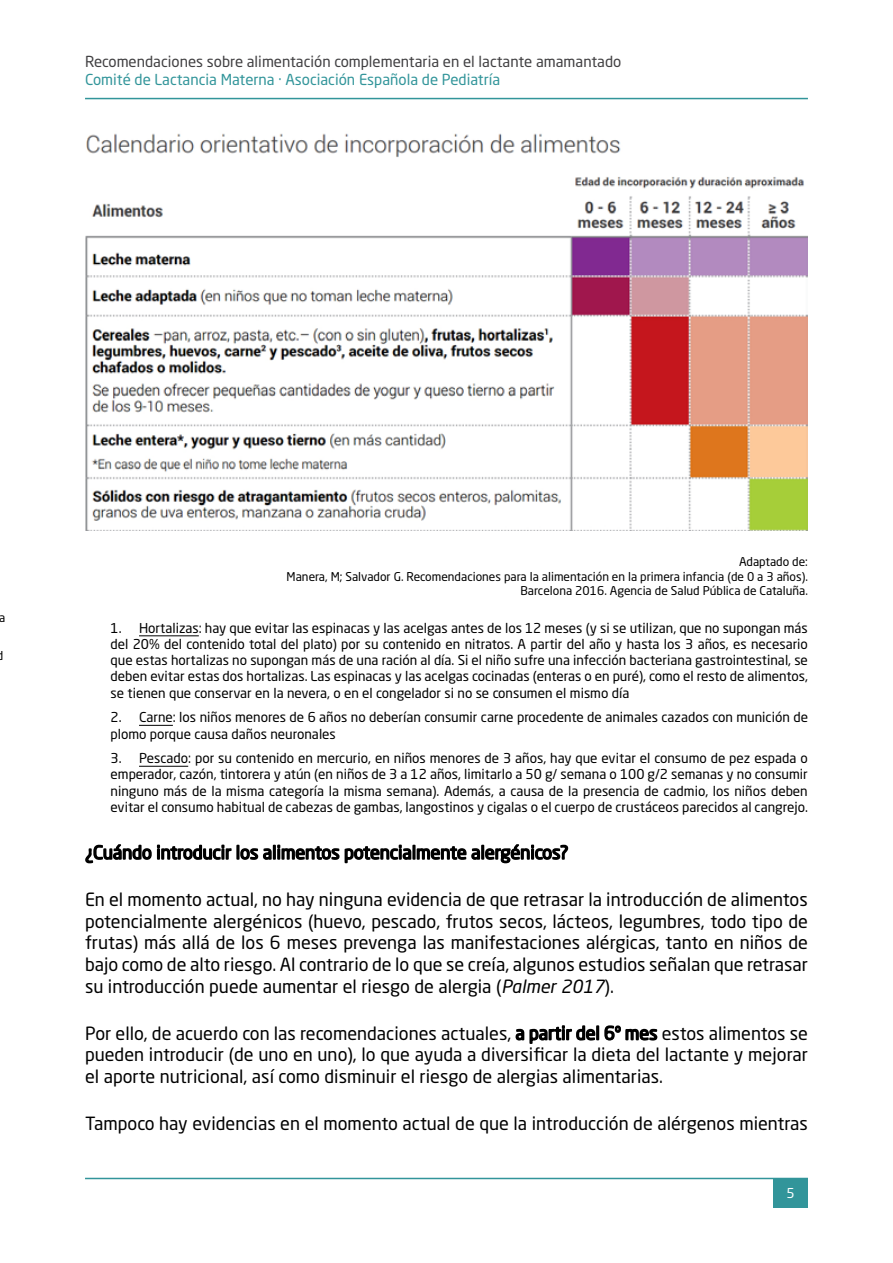
<style>
.page{position:relative;width:893px;height:1263px;background:#fff}
.page>*{position:absolute;margin:0;border:0;box-sizing:border-box;transform-origin:0 0}
.t1{font:18px/21.6px "Neo Sans Std";color:#000;text-align:justify}
.t2{font:15px "Neo Sans Std";color:#414042}
.t3{font:15px "Neo Sans Std";color:#32959a}
.t4{font:13.5px/16.2px "Neo Sans Std";color:#000;text-align:justify}
.t5{font:13.5px "Neo Sans Std";color:#fff}
.t6{font:12px/14.4px "Neo Sans Std";color:#000;text-align:right}
.s1{font-style:italic}
</style>
<div class="page">
<hr style="left:85px;top:1178px;width:723px;height:1px;background:#32959a">
<div style="left:773px;top:1178px;width:35px;height:30px;background:#32959a"></div>
<hr style="left:85px;top:98px;width:723px;height:1px;background:#32959a">
<hr style="left:139px;top:635px;width:60px;height:1px;background:#000">
<hr style="left:139px;top:725px;width:34px;height:1px;background:#000">
<hr style="left:139px;top:766px;width:49px;height:1px;background:#000">
<svg style="left:85px;top:844px;width:147px;height:20px"></svg>
<div style="left:236px;top:845px;width:4px;height:15px;border:2px solid #000"></div>
<svg style="left:240px;top:844px;width:329px;height:20px"></svg>
<svg style="left:515px;top:1025px;width:81px;height:19px"></svg>
<div style="left:596px;top:1025px;width:3px;height:15px;border:2px solid #000"></div>
<svg style="left:604px;top:1025px;width:54px;height:16px"></svg>
<img style="left:85px;top:133px;width:723px;height:397px">
<p class="t2" style="left:85px;top:52px;width:538px">Recomendaciones sobre alimentación complementaria en el lactante amamantado</p>
<p class="t3" style="left:85px;top:70px;width:417px">Comité de Lactancia Materna · Asociación Española de Pediatría</p>
<p class="t6" style="left:0;top:610px;width:8px">a</p>
<p class="t6" style="left:287px;top:554px;width:523px">Adaptado de:<br>Manera, M; Salvador G. Recomendaciones para la alimentación en la primera infancia (de 0 a 3 años).<br>Barcelona 2016. Agencia de Salud Pública de Cataluña.</p>
<p class="t4" style="left:111px;top:619px;width:699px">1. Hortalizas: hay que evitar las espinacas y las acelgas antes de los 12 meses (y si se utilizan, que no supongan más del 20% del contenido total del plato) por su contenido en nitratos. A partir del año y hasta los 3 años, es necesario que estas hortalizas no supongan más de una ración al día. Si el niño sufre una infección bacteriana gastrointestinal, se deben evitar estas dos hortalizas. Las espinacas y las acelgas cocinadas (enteras o en puré), como el resto de alimentos, se tienen que conservar en la nevera, o en el congelador si no se consumen el mismo día</p>
<p class="t4" style="left:111px;top:709px;width:699px">2. Carne: los niños menores de 6 años no deberían consumir carne procedente de animales cazados con munición de plomo porque causa daños neuronales</p>
<p class="t4" style="left:111px;top:750px;width:699px">3. Pescado: por su contenido en mercurio, en niños menores de 3 años, hay que evitar el consumo de pez espada o emperador, cazón, tintorera y atún (en niños de 3 a 12 años, limitarlo a 50 g/ semana o 100 g/2 semanas y no consumir ninguno más de la misma categoría la misma semana). Además, a causa de la presencia de cadmio, los niños deben evitar el consumo habitual de cabezas de gambas, langostinos y cigalas o el cuerpo de crustáceos parecidos al cangrejo.</p>
<p class="t1" style="left:85px;top:888px;width:724px">En el momento actual, no hay ninguna evidencia de que retrasar la introducción de alimentos potencialmente alergénicos (huevo, pescado, frutos secos, lácteos, legumbres, todo tipo de frutas) más allá de los 6 meses prevenga las manifestaciones alérgicas, tanto en niños de bajo como de alto riesgo. Al contrario de lo que se creía, algunos estudios señalan que retrasar su introducción puede aumentar el riesgo de alergia (<span class="s1">Palmer 2017</span>).</p>
<p class="t1" style="left:85px;top:1022px;width:724px">Por ello, de acuerdo con las recomendaciones actuales, a partir del 6º mes estos alimentos se pueden introducir (de uno en uno), lo que ayuda a diversificar la dieta del lactante y mejorar el aporte nutricional, así como disminuir el riesgo de alergias alimentarias.</p>
<h1 class="t1" style="left:85px;top:1112px;width:724px">Tampoco hay evidencias en el momento actual de que la introducción de alérgenos mientras</h1>
<p class="t5" style="left:786px;top:1184px;width:10px">5</p>
</div>
